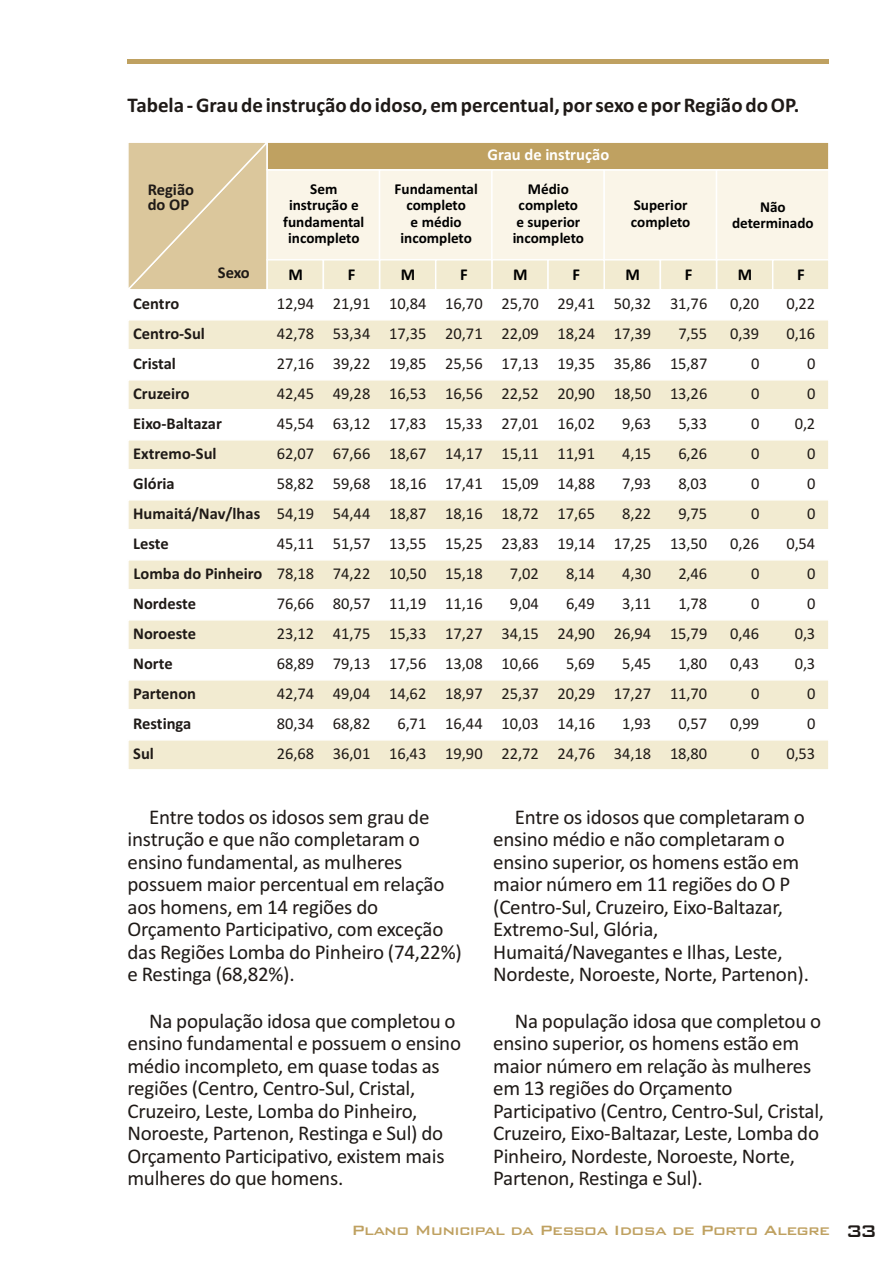
<style>
.page{position:relative;width:893px;height:1263px;background:#fff}
.page>*{position:absolute;margin:0;border:0;box-sizing:border-box;transform-origin:0 0}
.t1{font:21px "Calibri";letter-spacing:-.01em;color:#1f1a17}
.t2{font:700 21px "Calibri";color:#1f1a17}
.t3{font:500 18px "Bank Gothic BT";letter-spacing:-.04em;color:#bfa161}
.t4{font:16.5px/30px "Calibri";color:#1f1a17;text-align:center}
.t5{font:700 16.5px/30px "Calibri";color:#1f1a17}
.t6{font:700 16.5px "Calibri";color:#fff}
.t7{font:700 16.5px "Calibri";color:#000}
.t8{font:700 15.15px/16.5px "Calibri";color:#000;text-align:center}
.s1{font-size:22.5px;color:#1f1a17}
</style>
<div class="page">
<hr style="left:128px;top:60px;width:701px;height:4px;background:#bfa161">
<div style="left:128px;top:320px;width:700px;height:29px;background:#f2ebd1"></div>
<div style="left:128px;top:380px;width:700px;height:29px;background:#f2ebd1"></div>
<div style="left:128px;top:440px;width:700px;height:29px;background:#f2ebd1"></div>
<div style="left:128px;top:500px;width:700px;height:29px;background:#f2ebd1"></div>
<div style="left:128px;top:560px;width:700px;height:29px;background:#f2ebd1"></div>
<div style="left:128px;top:620px;width:700px;height:29px;background:#f2ebd1"></div>
<div style="left:128px;top:680px;width:700px;height:29px;background:#f2ebd1"></div>
<div style="left:128px;top:740px;width:700px;height:29px;background:#f2ebd1"></div>
<svg style="left:128px;top:143px;width:701px;height:146px"></svg>
<p class="t2" style="left:128px;top:96px;width:673px">Tabela - Grau de instrução do idoso, em percentual, por sexo e por Região do OP.</p>
<p class="t5" style="left:148px;top:183px;width:48px;line-height:15px">Região do OP</p>
<p class="t5" style="left:218px;top:259px;width:34px">Sexo</p>
<p class="t6" style="left:487px;top:148px;width:123px">Grau de instrução</p>
<p class="t8" style="left:283px;top:181px;width:83px">Sem instrução e fundamental incompleto</p>
<p class="t8" style="left:395px;top:182px;width:85px">Fundamental completo<br>e médio incompleto</p>
<p class="t8" style="left:513px;top:182px;width:73px">Médio completo<br>e superior incompleto</p>
<p class="t8" style="left:631px;top:198px;width:61px;text-align:left">Superior completo</p>
<p class="t8" style="left:732px;top:199px;width:83px">Não determinado</p>
<p class="t7" style="left:289px;top:268px;width:16px">M</p>
<p class="t7" style="left:348px;top:268px;width:9px">F</p>
<p class="t7" style="left:401px;top:268px;width:16px">M</p>
<p class="t7" style="left:460px;top:268px;width:9px">F</p>
<p class="t7" style="left:513px;top:268px;width:16px">M</p>
<p class="t7" style="left:573px;top:268px;width:9px">F</p>
<p class="t7" style="left:626px;top:268px;width:16px">M</p>
<p class="t7" style="left:685px;top:268px;width:9px">F</p>
<p class="t7" style="left:738px;top:268px;width:16px">M</p>
<p class="t7" style="left:797px;top:268px;width:9px">F</p>
<p class="t5" style="left:133px;top:290px;width:131px">Centro<br>Centro-Sul<br>Cristal<br>Cruzeiro<br>Eixo-Baltazar<br>Extremo-Sul<br>Glória<br>Humaitá/Nav/lhas<br>Leste<br>Lomba do Pinheiro<br>Nordeste<br>Noroeste<br>Norte<br>Partenon<br>Restinga<br>Sul</p>
<p class="t4" style="left:277px;top:290px;width:39px;text-align:justify">12,94<br>42,78<br>27,16<br>42,45<br>45,54<br>62,07<br>58,82<br>54,19<br>45,11<br>78,18<br>76,66<br>23,12<br>68,89<br>42,74<br>80,34<br>26,68</p>
<p class="t4" style="left:333px;top:290px;width:39px;text-align:justify">21,91<br>53,34<br>39,22<br>49,28<br>63,12<br>67,66<br>59,68<br>54,44<br>51,57<br>74,22<br>80,57<br>41,75<br>79,13<br>49,04<br>68,82<br>36,01</p>
<p class="t4" style="left:389px;top:290px;width:39px">10,84<br>17,35<br>19,85<br>16,53<br>17,83<br>18,67<br>18,16<br>18,87<br>13,55<br>10,50<br>11,19<br>15,33<br>17,56<br>14,62<br>6,71<br>16,43</p>
<p class="t4" style="left:445px;top:290px;width:39px;text-align:justify">16,70<br>20,71<br>25,56<br>16,56<br>15,33<br>14,17<br>17,41<br>18,16<br>15,25<br>15,18<br>11,16<br>17,27<br>13,08<br>18,97<br>16,44<br>19,90</p>
<p class="t4" style="left:501px;top:290px;width:39px">25,70<br>22,09<br>17,13<br>22,52<br>27,01<br>15,11<br>15,09<br>18,72<br>23,83<br>7,02<br>9,04<br>34,15<br>10,66<br>25,37<br>10,03<br>22,72</p>
<p class="t4" style="left:558px;top:290px;width:39px">29,41<br>18,24<br>19,35<br>20,90<br>16,02<br>11,91<br>14,88<br>17,65<br>19,14<br>8,14<br>6,49<br>24,90<br>5,69<br>20,29<br>14,16<br>24,76</p>
<p class="t4" style="left:614px;top:290px;width:39px">50,32<br>17,39<br>35,86<br>18,50<br>9,63<br>4,15<br>7,93<br>8,22<br>17,25<br>4,30<br>3,11<br>26,94<br>5,45<br>17,27<br>1,93<br>34,18</p>
<p class="t4" style="left:670px;top:290px;width:39px">31,76<br>7,55<br>15,87<br>13,26<br>5,33<br>6,26<br>8,03<br>9,75<br>13,50<br>2,46<br>1,78<br>15,79<br>1,80<br>11,70<br>0,57<br>18,80</p>
<p class="t4" style="left:730px;top:290px;width:31px;text-align:right">0,20<br>0,39<br>0<br>0<br>0<br>0<br>0<br>0<br>0,26<br>0<br>0<br>0,46<br>0,43<br>0<br>0,99<br>0</p>
<p class="t4" style="left:786px;top:290px;width:31px;text-align:right">0,22<br>0,16<br>0<br>0<br>0,2<br>0<br>0<br>0<br>0,54<br>0<br>0<br>0,3<br>0,3<br>0<br>0<br>0,53</p>
<p class="t1" style="left:149px;top:808px;width:282px">Entre todos os idosos sem grau de</p>
<p class="t1" style="left:515px;top:808px;width:291px">Entre os idosos que completaram o</p>
<p class="t1" style="left:128px;top:830px;width:294px">instrução e que não completaram o</p>
<p class="t1" style="left:493px;top:830px;width:293px">ensino médio e não completaram o</p>
<p class="t1" style="left:128px;top:853px;width:276px">ensino fundamental, as mulheres</p>
<p class="t1" style="left:493px;top:853px;width:308px">ensino superior, os homens estão em</p>
<p class="t1" style="left:128px;top:875px;width:318px">possuem maior percentual em relação</p>
<p class="t1" style="left:493px;top:875px;width:299px">maior número em 11 regiões do O P</p>
<p class="t1" style="left:128px;top:898px;width:252px">aos homens, em 14 regiões do</p>
<p class="t1" style="left:493px;top:898px;width:291px">(Centro-Sul, Cruzeiro, Eixo-Baltazar,</p>
<p class="t1" style="left:127px;top:920px;width:317px">Orçamento Participativo, com exceção</p>
<p class="t1" style="left:493px;top:920px;width:167px">Extremo-Sul, Glória,</p>
<p class="t1" style="left:127px;top:943px;width:336px">das Regiões Lomba do Pinheiro (74,22%)</p>
<p class="t1" style="left:493px;top:943px;width:291px">Humaitá/Navegantes e Ilhas, Leste,</p>
<p class="t1" style="left:127px;top:965px;width:169px">e Restinga (68,82%).</p>
<p class="t1" style="left:493px;top:965px;width:317px">Nordeste, Noroeste, Norte, Partenon).</p>
<p class="t1" style="left:149px;top:1012px;width:308px">Na população idosa que completou o</p>
<p class="t1" style="left:515px;top:1012px;width:308px">Na população idosa que completou o</p>
<p class="t1" style="left:127px;top:1034px;width:335px">ensino fundamental e possuem o ensino</p>
<p class="t1" style="left:493px;top:1034px;width:308px">ensino superior, os homens estão em</p>
<p class="t1" style="left:127px;top:1057px;width:314px">médio incompleto, em quase todas as</p>
<p class="t1" style="left:493px;top:1057px;width:320px">maior número em relação às mulheres</p>
<p class="t1" style="left:127px;top:1079px;width:289px">regiões (Centro, Centro-Sul, Cristal,</p>
<p class="t1" style="left:493px;top:1079px;width:241px">em 13 regiões do Orçamento</p>
<p class="t1" style="left:127px;top:1102px;width:292px">Cruzeiro, Leste, Lomba do Pinheiro,</p>
<p class="t1" style="left:493px;top:1102px;width:333px">Participativo (Centro, Centro-Sul, Cristal,</p>
<p class="t1" style="left:127px;top:1124px;width:317px">Noroeste, Partenon, Restinga e Sul) do</p>
<p class="t1" style="left:493px;top:1124px;width:328px">Cruzeiro, Eixo-Baltazar, Leste, Lomba do</p>
<p class="t1" style="left:127px;top:1147px;width:319px">Orçamento Participativo, existem mais</p>
<p class="t1" style="left:493px;top:1147px;width:304px">Pinheiro, Nordeste, Noroeste, Norte,</p>
<p class="t1" style="left:127px;top:1169px;width:217px">mulheres do que homens.</p>
<p class="t1" style="left:493px;top:1169px;width:211px">Partenon, Restinga e Sul).</p>
<p class="t3" style="left:351px;top:1221px;width:528px">Plano Municipal da Pessoa Idosa de Porto Alegre <span class="s1">33</span></p>
</div>
